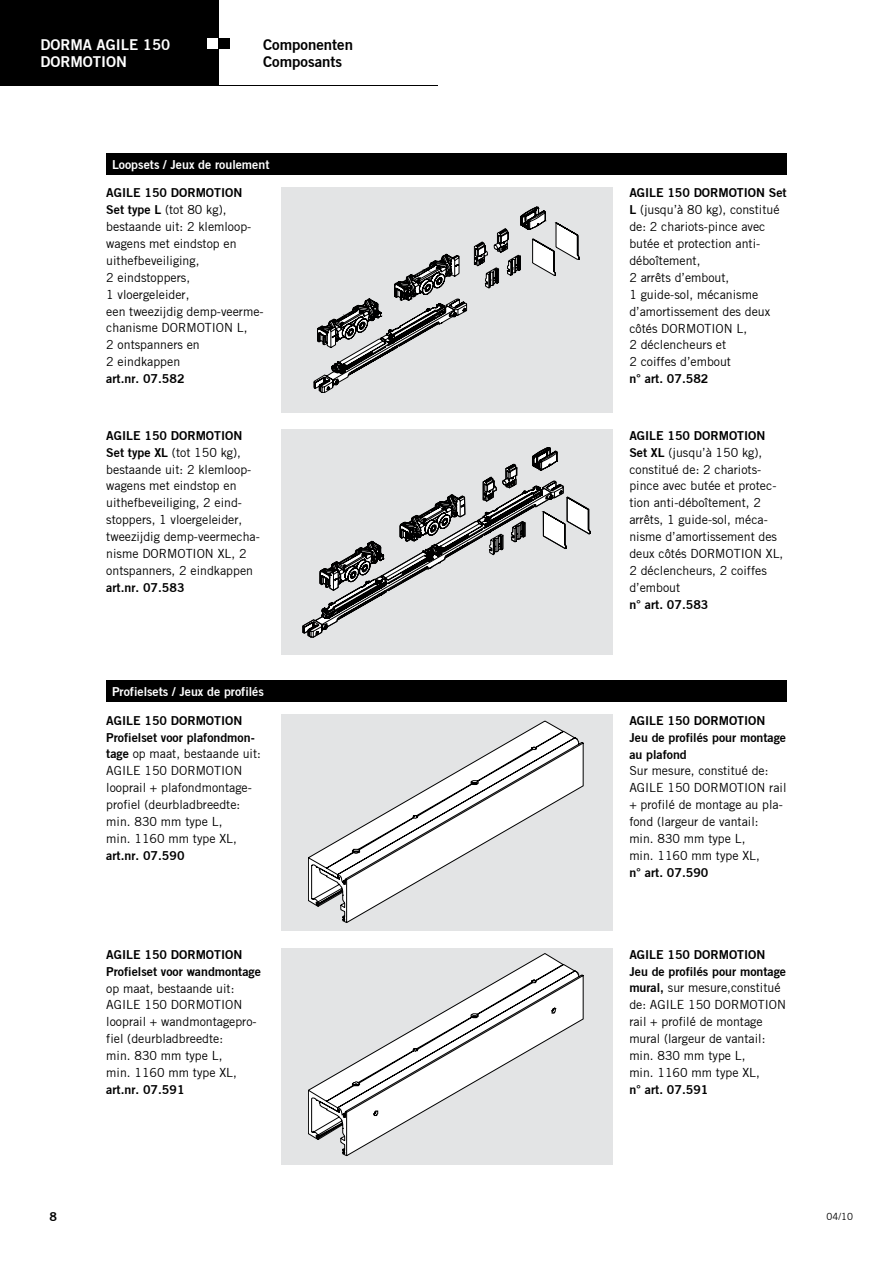
<style>
.page{position:relative;width:893px;height:1263px;background:#fff}
.page>*{position:absolute;margin:0;border:0;box-sizing:border-box;transform-origin:0 0}
.t1{font:15px/16.5px "Trade Gothic Bold Two";color:#000}
.t2{font:15px/16.5px "Trade Gothic Bold Two";color:#fff}
.t3{font:12.3px/17px "Trade Gothic";color:#000}
.t4{font:12.3px/17px "Trade Gothic Bold Two";color:#000}
.t5{font:12.3px "Trade Gothic Bold Two";color:#fff}
.t6{font:9.75px "Trade Gothic";color:#000}
.s1{font-family:"Trade Gothic Bold Two"}
</style>
<div class="page">
<div style="left:0;top:0;width:219px;height:85px;background:#000"></div>
<div style="left:207px;top:38px;width:11px;height:11px;background:#fff"></div>
<div style="left:106px;top:153px;width:681px;height:21px;background:#000"></div>
<div style="left:106px;top:680px;width:681px;height:22px;background:#000"></div>
<div style="left:281px;top:187px;width:331px;height:225px;background:#e3e4e5"></div>
<svg style="left:314px;top:207px;width:265px;height:186px"></svg>
<div style="left:281px;top:429px;width:331px;height:226px;background:#e3e4e5"></div>
<svg style="left:303px;top:447px;width:287px;height:190px"></svg>
<div style="left:281px;top:714px;width:331px;height:217px;background:#e3e4e5"></div>
<svg style="left:308px;top:721px;width:276px;height:202px"></svg>
<div style="left:281px;top:948px;width:331px;height:217px;background:#e3e4e5"></div>
<svg style="left:308px;top:953px;width:276px;height:203px"></svg>
<div style="left:219px;top:38px;width:11px;height:11px;background:#000"></div>
<p class="t2" style="left:40px;top:36px;width:131px">DORMA AGILE 150<br>DORMOTION</p>
<p class="t1" style="left:263px;top:36px;width:92px">Componenten<br>Composants</p>
<p class="t1" style="left:263px;top:36px;width:21px">xxx</p>
<p class="t5" style="left:112px;top:157px;width:159px">Loopsets / Jeux de roulement</p>
<p class="t4" style="left:106px;top:184px;width:138px">AGILE 150 DORMOTION</p>
<p class="t3" style="left:106px;top:201px;width:159px"><span class="s1">Set type L</span> (tot 80 kg), bestaande uit: 2 klemloop&shy;wagens met eindstop en uithefbeveiliging,<br>2 eindstoppers,<br>1 vloergeleider,<br>een tweezijdig demp-veerme&shy;chanisme DORMOTION L,<br>2 ontspanners en<br>2 eindkappen</p>
<p class="t4" style="left:106px;top:370px;width:80px">art.nr. 07.582</p>
<p class="t4" style="left:106px;top:427px;width:138px">AGILE 150 DORMOTION</p>
<p class="t3" style="left:106px;top:444px;width:155px"><span class="s1">Set type XL</span> (tot 150 kg), bestaande uit: 2 klemloop&shy;wagens met eindstop en uithefbeveiliging, 2 eind&shy;stoppers, 1 vloergeleider, tweezijdig demp-veermecha&shy;nisme DORMOTION XL, 2 ontspanners, 2 eindkappen</p>
<p class="t4" style="left:106px;top:579px;width:80px">art.nr. 07.583</p>
<p class="t5" style="left:112px;top:684px;width:153px">Profielsets / Jeux de profilés</p>
<p class="t4" style="left:106px;top:712px;width:150px">AGILE 150 DORMOTION<br>Profielset voor plafondmon-</p>
<p class="t3" style="left:106px;top:745px;width:156px"><span class="s1">tage</span> op maat, bestaande uit:<br>AGILE 150 DORMOTION looprail + plafondmontage&shy;profiel (deurbladbreedte: min. 830 mm type L,<br>min. 1160 mm type XL,</p>
<p class="t4" style="left:106px;top:847px;width:80px">art.nr. 07.590</p>
<p class="t4" style="left:49px;top:1208px;width:9px">8</p>
<p class="t4" style="left:106px;top:946px;width:156px">AGILE 150 DORMOTION<br>Profielset voor wandmontage</p>
<p class="t3" style="left:106px;top:979px;width:152px">op maat, bestaande uit:<br>AGILE 150 DORMOTION looprail + wandmontagepro&shy;fiel (deurbladbreedte:<br>min. 830 mm type L,<br>min. 1160 mm type XL,</p>
<p class="t4" style="left:106px;top:1081px;width:80px">art.nr. 07.591</p>
<p class="t4" style="left:629px;top:184px;width:159px">AGILE 150 DORMOTION Set</p>
<p class="t3" style="left:629px;top:201px;width:152px"><span class="s1">L</span> (jusqu’à 80 kg), constitué de: 2 chariots-pince avec butée et protection anti&shy;déboîtement,<br>2 arrêts d’embout,<br>1 guide-sol, mécanisme d’amortissement des deux côtés DORMOTION L,<br>2 déclencheurs et<br>2 coiffes d’embout</p>
<p class="t4" style="left:629px;top:370px;width:81px">n° art. 07.582</p>
<p class="t4" style="left:629px;top:427px;width:138px">AGILE 150 DORMOTION</p>
<p class="t3" style="left:629px;top:444px;width:155px"><span class="s1">Set XL</span> (jusqu’à 150 kg), constitué de: 2 chariots&shy;pince avec butée et protec&shy;tion anti-déboîtement, 2 arrêts, 1 guide-sol, méca&shy;nisme d’amortissement des deux côtés DORMOTION XL,<br>2 déclencheurs, 2 coiffes d’embout</p>
<p class="t4" style="left:629px;top:596px;width:81px">n° art. 07.583</p>
<p class="t4" style="left:629px;top:712px;width:158px">AGILE 150 DORMOTION<br>Jeu de profilés pour montage au plafond</p>
<p class="t3" style="left:629px;top:762px;width:159px">Sur mesure, constitué de:<br>AGILE 150 DORMOTION rail + profilé de montage au pla&shy;fond (largeur de vantail:<br>min. 830 mm type L,<br>min. 1160 mm type XL,</p>
<p class="t4" style="left:629px;top:864px;width:81px">n° art. 07.590</p>
<p class="t4" style="left:629px;top:945px;width:158px">AGILE 150 DORMOTION<br>Jeu de profilés pour montage</p>
<p class="t3" style="left:629px;top:979px;width:158px"><span class="s1">mural,</span> sur mesure,constitué de: AGILE 150 DORMOTION rail + profilé de montage mural (largeur de vantail: min. 830 mm type L,<br>min. 1160 mm type XL,</p>
<p class="t4" style="left:629px;top:1081px;width:81px">n° art. 07.591</p>
<p class="t6" style="left:826px;top:1210px;width:28px">04/10</p>
</div>
